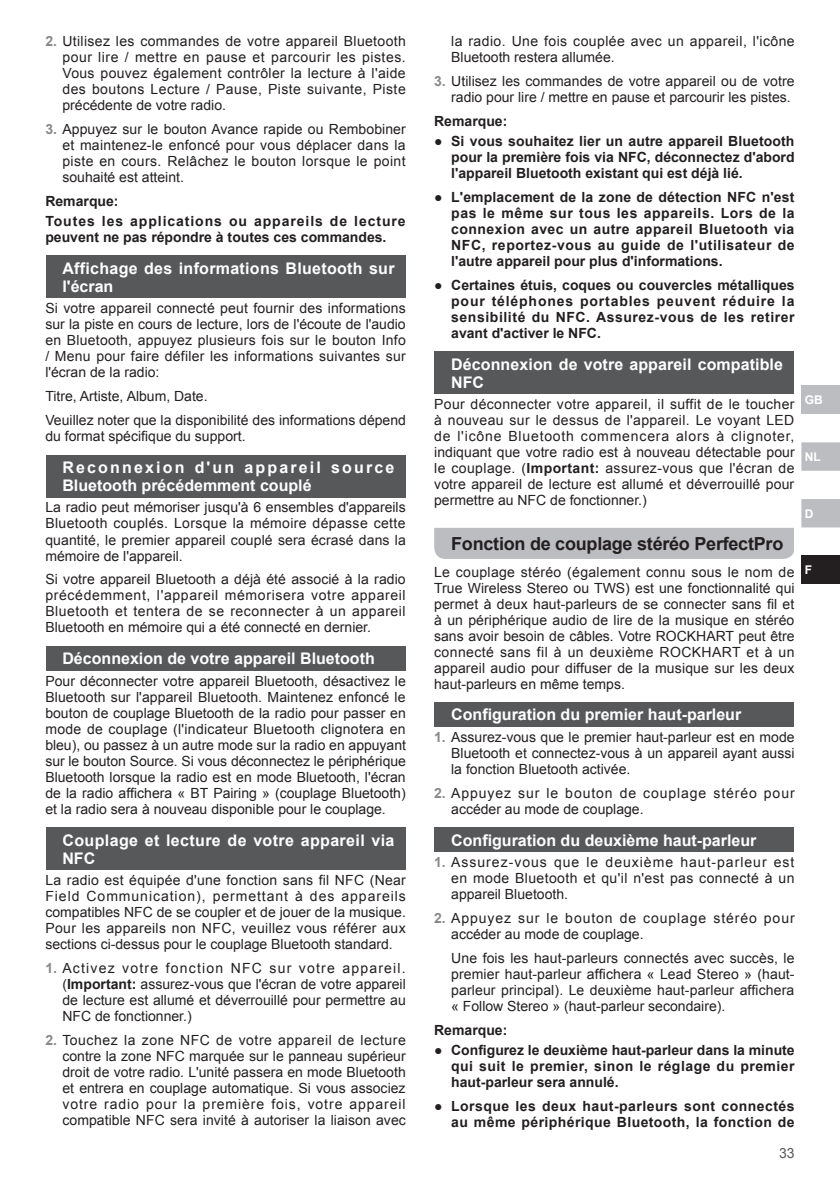
<style>
.page{position:relative;width:840px;height:1191px;background:#fff}
.page>*{position:absolute;margin:0;border:0;box-sizing:border-box;transform-origin:0 0}
.t1{font:700 18px "Arial";letter-spacing:-.015em;color:#231f20}
.t2{font:700 16px/18px "Arial";color:#fff}
.t3{font:700 16px/18px "Arial";letter-spacing:.02em;color:#fff}
.t4{font:700 16px/18px "Arial";letter-spacing:.025em;color:#fff}
.t5{font:14px/16px "Arial";color:#231f20;text-align:justify}
.t6{font:700 14px/16px "Arial";letter-spacing:.03em;color:#231f20;text-align:justify}
.t7{font:14px/16px "Arial";letter-spacing:.065em;color:#231f20}
.t8{font:14px/16px "Arial";letter-spacing:.03em;color:#231f20}
.t9{font:700 14px "Arial";color:#231f20}
.t10{font:700 14px/20px "Arial";letter-spacing:.065em;color:#231f20}
.t11{font:14px "Arial";color:#57585a}
.t12{font:700 12px "Arial";color:#fff}
.s1{font-weight:700;color:#89898a}
.s2{font-weight:700}
.s3{font-weight:400}
</style>
<div class="page">
<div style="left:801px;top:386px;width:38px;height:28px;background:#bcbdc0"></div>
<svg style="left:801px;top:442px;width:38px;height:85px"></svg>
<div style="left:801px;top:556px;width:38px;height:28px;background:#231f20"></div>
<div style="left:46px;top:255px;width:359px;height:43px;background:#57585a"></div>
<div style="left:46px;top:455px;width:359px;height:42px;background:#57585a"></div>
<div style="left:46px;top:646px;width:359px;height:24px;background:#57585a"></div>
<div style="left:46px;top:827px;width:359px;height:43px;background:#57585a"></div>
<div style="left:434px;top:351px;width:359px;height:43px;background:#57585a"></div>
<div style="left:434px;top:528px;width:359px;height:31px;background:#bcbdc0"></div>
<div style="left:434px;top:702px;width:359px;height:25px;background:#57585a"></div>
<div style="left:434px;top:827px;width:359px;height:25px;background:#57585a"></div>
<p class="t5" style="left:62px;top:33px;width:345px;text-indent:-17px"><span class="s1">2.</span> Utilisez les commandes de votre appareil Bluetooth pour lire / mettre en pause et parcourir les pistes.<br>Vous pouvez également contrôler la lecture à l'aide des boutons Lecture / Pause, Piste suivante, Piste précédente de votre radio.</p>
<p class="t5" style="left:62px;top:121px;width:344px;text-indent:-17px"><span class="s1">3.</span> Appuyez sur le bouton Avance rapide ou Rembobiner et maintenez-le enfoncé pour vous déplacer dans la piste en cours. Relâchez le bouton lorsque le point souhaité est atteint.</p>
<p class="t10" style="left:45px;top:191px;width:361px">Remarque:<br>Toutes les applications ou appareils de lecture</p>
<p class="t9" style="left:45px;top:228px;width:342px">peuvent ne pas répondre à toutes ces commandes.</p>
<p class="t3" style="left:62px;top:259px;width:333px">Affichage des informations Bluetooth sur l'écran</p>
<p class="t5" style="left:45px;top:300px;width:362px">Si votre appareil connecté peut fournir des informations sur la piste en cours de lecture, lors de l'écoute de l'audio en Bluetooth, appuyez plusieurs fois sur le bouton Info / Menu pour faire défiler les informations suivantes sur l'écran de la radio:</p>
<p class="t5" style="left:45px;top:384px;width:362px;line-height:24px">Titre, Artiste, Album, Date.<br>Veuillez noter que la disponibilité des informations dépend</p>
<p class="t5" style="left:45px;top:428px;width:201px">du format spécifique du support.</p>
<p class="t2" style="left:62px;top:459px;width:333px">Reconnexion d'un appareil source<br>Bluetooth précédemment couplé</p>
<p class="t5" style="left:45px;top:500px;width:362px">La radio peut mémoriser jusqu'à 6 ensembles d'appareils Bluetooth couplés. Lorsque la mémoire dépasse cette quantité, le premier appareil couplé sera écrasé dans la mémoire de l'appareil.</p>
<p class="t5" style="left:45px;top:571px;width:361px">Si votre appareil Bluetooth a déjà été associé à la radio précédemment, l'appareil mémorisera votre appareil Bluetooth et tentera de se reconnecter à un appareil Bluetooth en mémoire qui a été connecté en dernier.</p>
<p class="t2" style="left:62px;top:650px;width:314px">Déconnexion de votre appareil Bluetooth</p>
<p class="t5" style="left:45px;top:673px;width:362px">Pour déconnecter votre appareil Bluetooth, désactivez le Bluetooth sur l'appareil Bluetooth. Maintenez enfoncé le bouton de couplage Bluetooth de la radio pour passer en mode de couplage (l'indicateur Bluetooth clignotera en bleu), ou passez à un autre mode sur la radio en appuyant sur le bouton Source. Si vous déconnectez le périphérique Bluetooth lorsque la radio est en mode Bluetooth, l'écran de la radio affichera « BT Pairing » (couplage Bluetooth) et la radio sera à nouveau disponible pour le couplage.</p>
<p class="t4" style="left:62px;top:831px;width:333px">Couplage et lecture de votre appareil via<br>NFC</p>
<p class="t5" style="left:45px;top:872px;width:362px">La radio est équipée d'une fonction sans fil NFC (Near Field Communication), permettant à des appareils compatibles NFC de se coupler et de jouer de la musique.<br>Pour les appareils non NFC, veuillez vous référer aux sections ci-dessus pour le couplage Bluetooth standard.</p>
<p class="t5" style="left:62px;top:960px;width:344px;text-indent:-17px"><span class="s1">1.</span> Activez votre fonction NFC sur votre appareil. (<span class="s2">Important:</span> assurez-vous que l'écran de votre appareil de lecture est allumé et déverrouillé pour permettre au NFC de fonctionner.)</p>
<p class="t5" style="left:62px;top:1032px;width:345px;text-indent:-17px"><span class="s1">2.</span> Touchez la zone NFC de votre appareil de lecture contre la zone NFC marquée sur le panneau supérieur droit de votre radio. L'unité passera en mode Bluetooth et entrera en couplage automatique. Si vous associez votre radio pour la première fois, votre appareil compatible NFC sera invité à autoriser la liaison avec</p>
<p class="t8" style="left:451px;top:33px;width:345px">la radio. Une fois couplée avec un appareil, l'icône<br>Bluetooth restera allumée.</p>
<p class="t5" style="left:434px;top:73px;width:361px;text-align:right"><span class="s1">3.</span> Utilisez les commandes de votre appareil ou de votre radio pour lire / mettre en pause et parcourir les pistes.</p>
<p class="t9" style="left:434px;top:112px;width:75px">Remarque:</p>
<p class="t6" style="left:451px;top:133px;width:345px;text-indent:-17px"><span class="s3">●</span> Si vous souhaitez lier un autre appareil Bluetooth pour la première fois via NFC, déconnectez d'abord l'appareil Bluetooth existant qui est déjà lié.</p>
<p class="t6" style="left:451px;top:189px;width:345px;text-indent:-17px"><span class="s3">●</span> L'emplacement de la zone de détection NFC n'est pas le même sur tous les appareils. Lors de la connexion avec un autre appareil Bluetooth via NFC, reportez-vous au guide de l'utilisateur de l'autre appareil pour plus d'informations.</p>
<p class="t6" style="left:451px;top:277px;width:345px;text-indent:-17px"><span class="s3">●</span> Certaines étuis, coques ou couvercles métalliques pour téléphones portables peuvent réduire la sensibilité du NFC. Assurez-vous de les retirer avant d'activer le NFC.</p>
<p class="t2" style="left:451px;top:355px;width:333px">Déconnexion de votre appareil compatible<br>NFC</p>
<p class="t5" style="left:434px;top:396px;width:362px">Pour déconnecter votre appareil, il suffit de le toucher à nouveau sur le dessus de l'appareil. Le voyant LED de l'icône Bluetooth commencera alors à clignoter, indiquant que votre radio est à nouveau détectable pour le couplage. (<span class="s2">Important:</span> assurez-vous que l'écran de votre appareil de lecture est allumé et déverrouillé pour permettre au NFC de fonctionner.)</p>
<p class="t1" style="left:451px;top:531px;width:333px">Fonction de couplage stéréo PerfectPro</p>
<p class="t5" style="left:434px;top:564px;width:362px">Le couplage stéréo (également connu sous le nom de True Wireless Stereo ou TWS) est une fonctionnalité qui permet à deux haut-parleurs de se connecter sans fil et à un périphérique audio de lire de la musique en stéréo sans avoir besoin de câbles. Votre ROCKHART peut être connecté sans fil à un deuxième ROCKHART et à un appareil audio pour diffuser de la musique sur les deux haut-parleurs en même temps.</p>
<p class="t2" style="left:451px;top:706px;width:291px">Configuration du premier haut-parleur</p>
<p class="t5" style="left:451px;top:729px;width:344px;text-indent:-17px"><span class="s1">1.</span> Assurez-vous que le premier haut-parleur est en mode Bluetooth et connectez-vous à un appareil ayant aussi la fonction Bluetooth activée.</p>
<p class="t7" style="left:451px;top:785px;width:345px;text-indent:-17px"><span class="s1">2.</span> Appuyez sur le bouton de couplage stéréo pour accéder au mode de couplage.</p>
<p class="t2" style="left:451px;top:831px;width:306px">Configuration du deuxième haut-parleur</p>
<p class="t5" style="left:451px;top:854px;width:344px;text-indent:-17px"><span class="s1">1.</span> Assurez-vous que le deuxième haut-parleur est en mode Bluetooth et qu'il n'est pas connecté à un appareil Bluetooth.</p>
<p class="t7" style="left:451px;top:910px;width:345px;text-indent:-17px"><span class="s1">2.</span> Appuyez sur le bouton de couplage stéréo pour accéder au mode de couplage.</p>
<p class="t5" style="left:451px;top:950px;width:345px">Une fois les haut-parleurs connectés avec succès, le premier haut-parleur affichera « Lead Stereo » (haut&shy;parleur principal). Le deuxième haut-parleur affichera « Follow Stereo » (haut-parleur secondaire).</p>
<p class="t9" style="left:434px;top:1021px;width:75px">Remarque:</p>
<p class="t6" style="left:451px;top:1042px;width:345px;text-indent:-17px"><span class="s3">●</span> Configurez le deuxième haut-parleur dans la minute qui suit le premier, sinon le réglage du premier haut-parleur sera annulé.</p>
<p class="t6" style="left:434px;top:1098px;width:362px;text-align:right"><span class="s3">●</span> Lorsque les deux haut-parleurs sont connectés au même périphérique Bluetooth, la fonction de</p>
<p class="t11" style="left:778px;top:1143px;width:17px">33</p>
<p class="t12" style="left:804px;top:392px;width:19px">GB</p>
<p class="t12" style="left:804px;top:448px;width:17px">NL</p>
<p class="t12" style="left:804px;top:505px;width:10px">D</p>
<p class="t12" style="left:804px;top:562px;width:9px">F</p>
</div>
